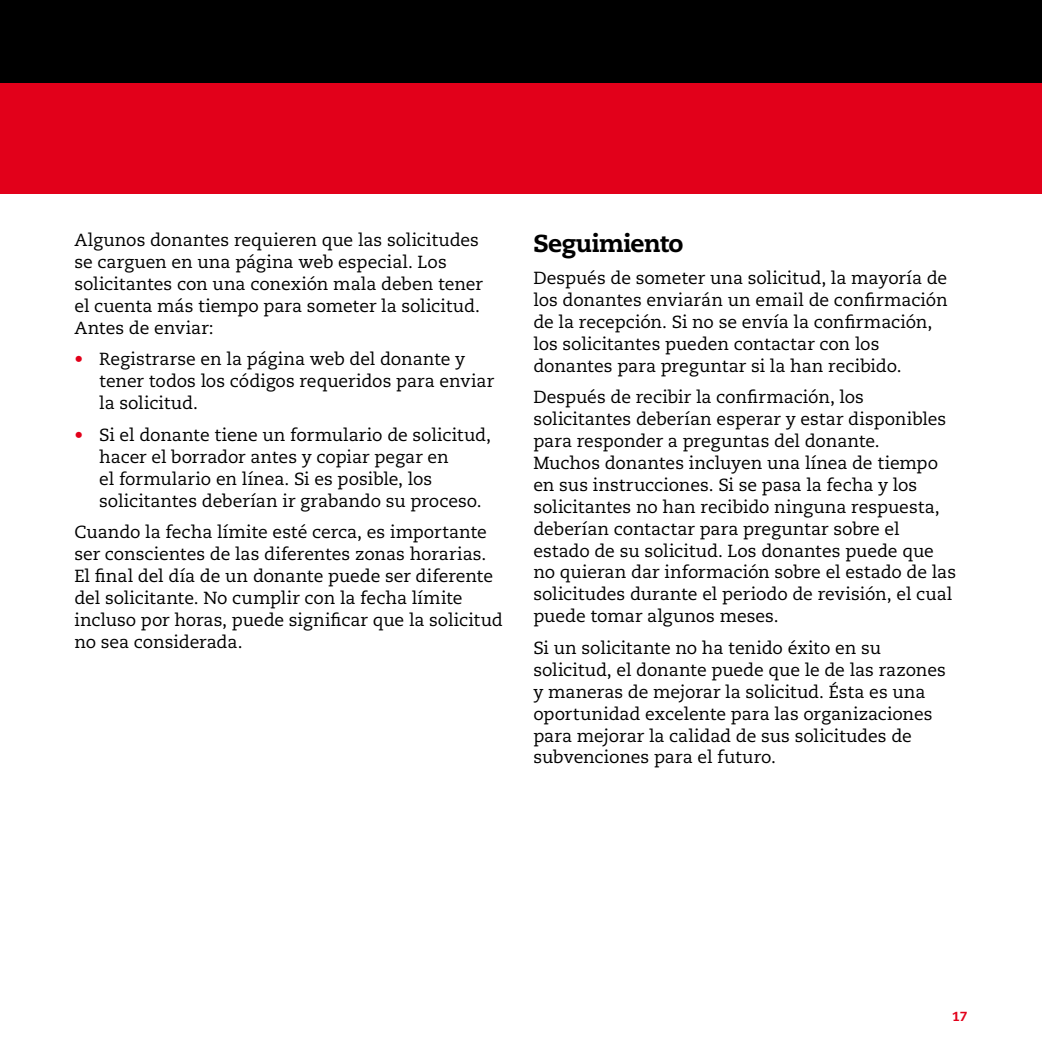
<style>
.page{position:relative;width:1042px;height:1042px;background:#fff}
.page>*{position:absolute;margin:0;border:0;box-sizing:border-box;transform-origin:0 0}
.t1{font:800 24.5px "Caecilia LT";letter-spacing:-.025em;color:#000}
.t2{font:17.5px/21.9px "Caecilia LT";color:#000}
.t3{font:800 13.12px "Caecilia LT";color:#e2001a}
.s1{color:#e2001a}
</style>
<div class="page">
<div style="left:0;top:0;width:1042px;height:121px;background:#000"></div>
<div style="left:0;top:83px;width:1042px;height:110px;background:#e2001a"></div>
<p class="t2" style="left:74px;top:229px;width:410px">Algunos donantes requieren que las solicitudes se carguen en una página web especial. Los solicitantes con una conexión mala deben tener el cuenta más tiempo para someter la solicitud.<br>Antes de enviar:</p>
<p class="t2" style="left:99px;top:349px;width:396px;text-indent:-25px"><span class="s1">•</span> Registrarse en la página web del donante y tener todos los códigos requeridos para enviar la solicitud.</p>
<p class="t2" style="left:99px;top:424px;width:393px;text-indent:-25px"><span class="s1">•</span> Si el donante tiene un formulario de solicitud, hacer el borrador antes y copiar pegar en<br>el formulario en línea. Si es posible, los solicitantes deberían ir grabando su proceso.</p>
<p class="t2" style="left:74px;top:522px;width:430px">Cuando la fecha límite esté cerca, es importante ser conscientes de las diferentes zonas horarias.<br>El final del día de un donante puede ser diferente del solicitante. No cumplir con la fecha límite incluso por horas, puede significar que la solicitud no sea considerada.</p>
<h1 class="t1" style="left:533px;top:228px;width:152px">Seguimiento</h1>
<p class="t2" style="left:533px;top:267px;width:416px">Después de someter una solicitud, la mayoría de los donantes enviarán un email de confirmación de la recepción. Si no se envía la confirmación, los solicitantes pueden contactar con los donantes para preguntar si la han recibido.</p>
<p class="t2" style="left:533px;top:387px;width:424px">Después de recibir la confirmación, los solicitantes deberían esperar y estar disponibles para responder a preguntas del donante.<br>Muchos donantes incluyen una línea de tiempo en sus instrucciones. Si se pasa la fecha y los solicitantes no han recibido ninguna respuesta, deberían contactar para preguntar sobre el estado de su solicitud. Los donantes puede que no quieran dar información sobre el estado de las solicitudes durante el periodo de revisión, el cual puede tomar algunos meses.</p>
<p class="t2" style="left:533px;top:637px;width:414px">Si un solicitante no ha tenido éxito en su solicitud, el donante puede que le de las razones y maneras de mejorar la solicitud. Ésta es una oportunidad excelente para las organizaciones para mejorar la calidad de sus solicitudes de subvenciones para el futuro.</p>
<p class="t3" style="left:952px;top:1008px;width:17px">17</p>
</div>
